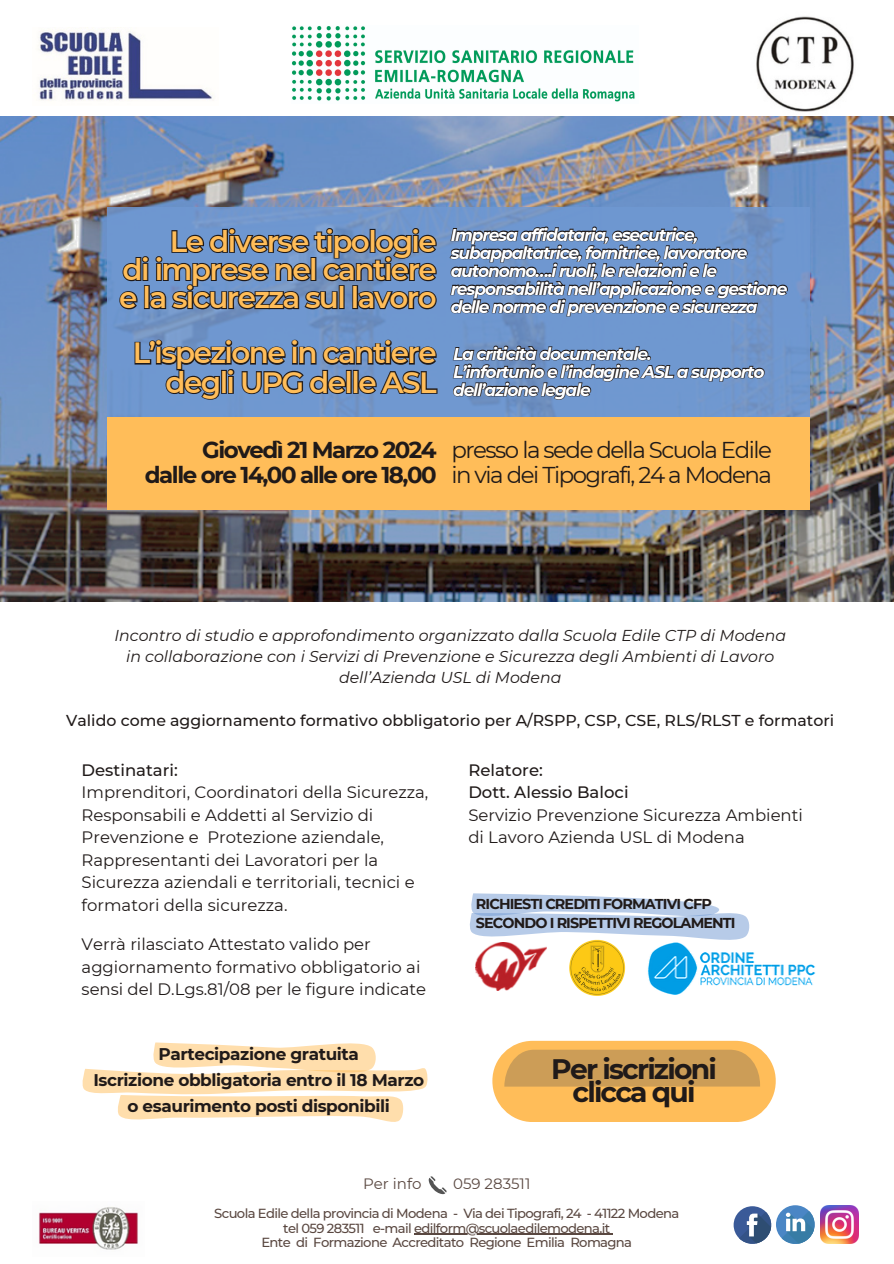
<style>
.page{position:relative;width:894px;height:1264px;background:#fff}
.page>*{position:absolute;margin:0;border:0;box-sizing:border-box;transform-origin:0 0}
.t1{font:600 29.25px/28.2px "Montserrat";letter-spacing:-.05em;color:#ffbd59;text-align:justify}
.t2{font:700 28.2px/22.5px "Montserrat";letter-spacing:-.065em;color:#201a19;text-align:center}
.t3{font:22.95px/24.8px "Montserrat";letter-spacing:-.065em;color:#201a19}
.t4{font:700 22.95px/24.8px "Montserrat";letter-spacing:-.065em;color:#201a19;text-align:right}
.t5{font:italic 700 16.95px/18px "Montserrat";letter-spacing:-.065em;color:#fff}
.t6{font:700 16.95px/25.8px "Montserrat";letter-spacing:-.025em;color:#201a19;text-align:center}
.t7{font:16.5px/22.5px "Montserrat";color:#201a19}
.t8{font:italic 15.75px/21.3px "Montserrat";color:#201a19;text-align:center}
.t9{font:500 15.75px "Montserrat";color:#201a19}
.t10{font:15px "Montserrat";color:#5a4841}
.t11{font:700 14.4px/19px "Montserrat";letter-spacing:-.065em;color:#201a19}
.t12{font:500 13.2px "Montserrat";letter-spacing:-.05em;color:#5a4841}
.s1{font-weight:500}
</style>
<div class="page">
<img style="left:38px;top:27px;width:175px;height:74px">
<img style="left:756px;top:16px;width:98px;height:96px">
<svg style="left:428px;top:1176px;width:18px;height:18px"></svg>
<img style="left:39px;top:1207px;width:99px;height:43px">
<svg style="left:775px;top:1205px;width:39px;height:38px"></svg>
<svg style="left:781px;top:1210px;width:34px;height:34px"></svg>
<svg style="left:733px;top:1206px;width:38px;height:37px"></svg>
<svg style="left:739px;top:1211px;width:33px;height:33px"></svg>
<img style="left:820px;top:1205px;width:38px;height:38px">
<img style="left:0;top:116px;width:893px;height:485px">
<svg style="left:471px;top:893px;width:248px;height:19px;fill:#b7cbe8"></svg>
<svg style="left:469px;top:912px;width:280px;height:28px;fill:#b7cbe8"></svg>
<img style="left:476px;top:942px;width:70px;height:48px">
<img style="left:647px;top:942px;width:169px;height:53px">
<img style="left:560px;top:932px;width:72px;height:64px">
<img style="left:292px;top:26px;width:343px;height:76px">
<div style="left:492px;top:1040px;width:283px;height:81px;background:#ffbd59;border-radius:40px"></div>
<svg style="left:504px;top:1049px;width:255px;height:37px;background:#cf9f57"></svg>
<hr style="left:414px;top:1233px;width:195px;height:1px;background:#5a4841">
<svg style="left:118px;top:1094px;width:285px;height:27px;fill:#ffdeac"></svg>
<svg style="left:153px;top:1042px;width:223px;height:25px;background:#ffe2b8"></svg>
<svg style="left:82px;top:1067px;width:345px;height:27px;fill:#ffdeac"></svg>
<div style="left:107px;top:207px;width:702px;height:297px;background:#6f98d2"></div>
<div style="left:107px;top:417px;width:702px;height:92px;background:#ffbd59"></div>
<svg style="left:119px;top:226px;width:319px;height:85px"></svg>
<svg style="left:134px;top:338px;width:304px;height:63px"></svg>
<svg style="left:448px;top:222px;width:340px;height:99px"></svg>
<svg style="left:452px;top:341px;width:313px;height:59px"></svg>
<p class="t1" style="left:119px;top:227px;width:319px;text-indent:50px">Le diverse tipologie di imprese nel cantiere e la sicurezza sul lavoro</p>
<p class="t1" style="left:133px;top:338px;width:305px;line-height:29.2px;text-align:right">L’ispezione in cantiere degli UPG delle ASL</p>
<p class="t5" style="left:450px;top:225px;width:338px">Impresa affidataria, esecutrice, subappaltatrice, fornitrice, lavoratore autonomo….i ruoli, le relazioni e le responsabilità nell’applicazione e gestione delle norme di prevenzione e sicurezza</p>
<p class="t5" style="left:453px;top:344px;width:313px">La criticità documentale.<br>L’infortunio e l’indagine ASL a supporto dell’azione legale</p>
<p class="t4" style="left:145px;top:437px;width:293px">Giovedì 21 Marzo 2024 dalle ore 14,00 alle ore 18,00</p>
<p class="t3" style="left:451px;top:437px;width:322px">presso la sede della Scuola Edile in via dei Tipografi, 24 a Modena</p>
<h5 class="t8" style="left:114px;top:624px;width:673px">Incontro di studio e approfondimento organizzato dalla Scuola Edile CTP di Modena in collaborazione con i Servizi di Prevenzione e Sicurezza degli Ambienti di Lavoro dell’Azienda USL di Modena</h5>
<h5 class="t9" style="left:66px;top:711px;width:769px">Valido come aggiornamento formativo obbligatorio per A/RSPP, CSP, CSE, RLS/RLST e formatori</h5>
<h5 class="t7" style="left:82px;top:758px;width:348px"><span class="s1">Destinatari:<br></span>Imprenditori, Coordinatori della Sicurezza, Responsabili e Addetti al Servizio di Prevenzione e Protezione aziendale, Rappresentanti dei Lavoratori per la Sicurezza aziendali e territoriali, tecnici e formatori della sicurezza.</h5>
<h6 class="t7" style="left:468px;top:758px;width:336px"><span class="s1">Relatore:<br>Dott. Alessio Baloci<br></span>Servizio Prevenzione Sicurezza Ambienti di Lavoro Azienda USL di Modena</h6>
<p class="t7" style="left:82px;top:933px;width:346px">Verrà rilasciato Attestato valido per aggiornamento formativo obbligatorio ai sensi del D.Lgs.81/08 per le figure indicate</p>
<h3 class="t11" style="left:476px;top:894px;width:261px">RICHIESTI CREDITI FORMATIVI CFP<br>SECONDO I RISPETTIVI REGOLAMENTI</h3>
<h1 class="t6" style="left:93px;top:1041px;width:332px">Partecipazione gratuita<br>Iscrizione obbligatoria entro il 18 Marzo o esaurimento posti disponibili</h1>
<h4 class="t2" style="left:551px;top:1057px;width:167px">Per iscrizioni clicca qui</h4>
<p class="t10" style="left:363px;top:1174px;width:60px">Per info</p>
<p class="t10" style="left:453px;top:1174px;width:79px">059 283511</p>
<p class="t12" style="left:214px;top:1205px;width:466px">Scuola Edile della provincia di Modena - Via dei Tipografi, 24 - 41122 Modena</p>
<p class="t12" style="left:283px;top:1219px;width:328px">tel 059 283511 e-mail edilform@scuolaedilemodena.it</p>
<h4 class="t12" style="left:261px;top:1234px;width:372px">Ente di Formazione Accreditato Regione Emilia Romagna</h4>
</div>
